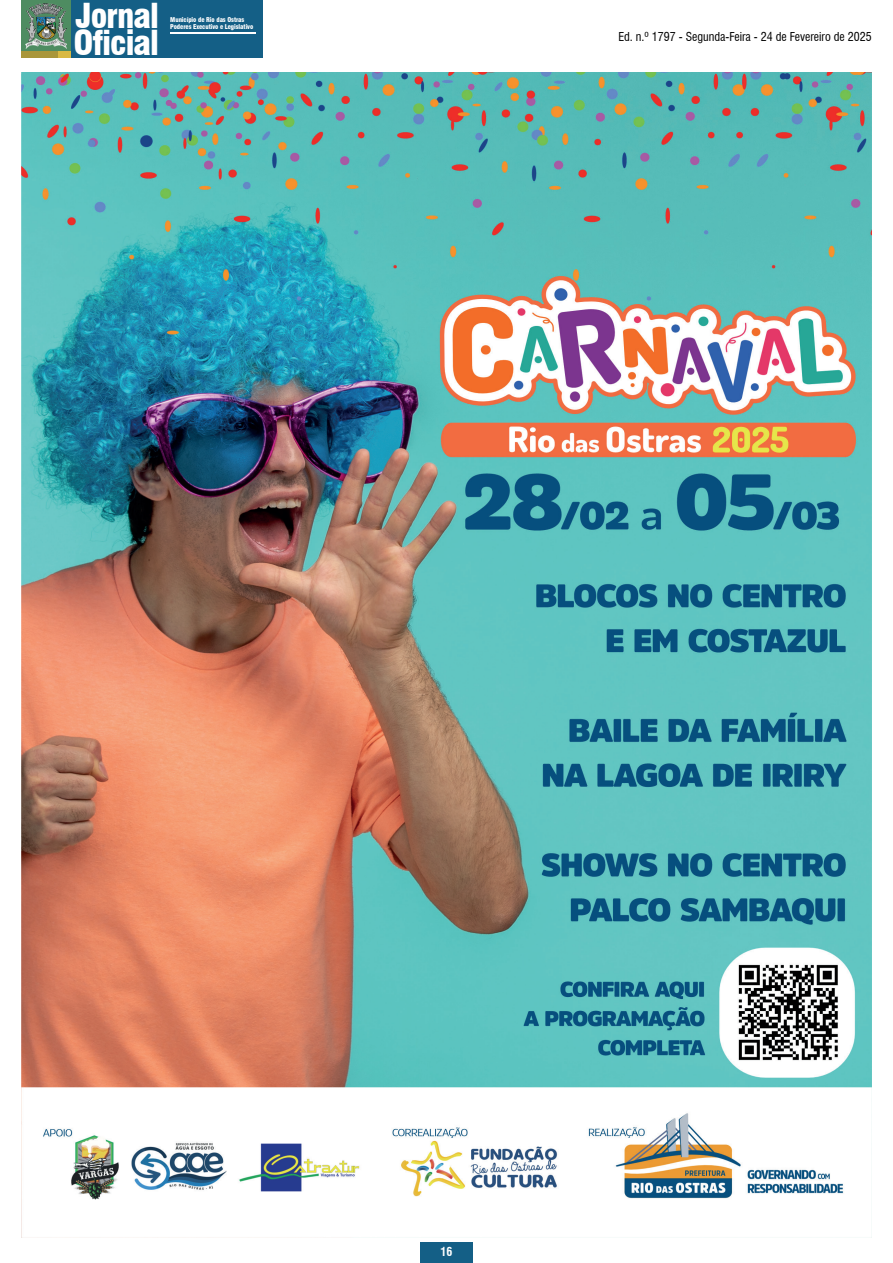
<style>
.page{position:relative;width:893px;height:1263px;background:#fff}
.page>*{position:absolute;margin:0;border:0;box-sizing:border-box;transform-origin:0 0}
.t1{font:900 condensed 33.6px/27.2px "Swiss 721 BT";letter-spacing:-.03em;color:#fff}
.t2{font:condensed 12px "Swiss 721 BT";color:#000}
.t3{font:700 condensed 12px "Swiss 721 BT";color:#fff}
.t4{font:900 condensed 6.45px/7.4px "Swiss 721 BT";letter-spacing:-.01em;color:#fff}
</style>
<div class="page">
<img style="left:21px;top:72px;width:851px;height:1165px">
<div style="left:420px;top:1243px;width:52px;height:20px;background:#145f86"></div>
<div style="left:21px;top:0;width:241px;height:58px;background:#145f86"></div>
<div style="left:21px;top:0;width:50px;height:58px;background:#4e8c61"></div>
<img style="left:26px;top:4px;width:41px;height:44px">
<div style="left:21px;top:52px;width:37px;height:6px;background:#a9963a"></div>
<div style="left:58px;top:52px;width:13px;height:6px;background:#d9b943"></div>
<hr style="left:170px;top:33px;width:86px;height:1px;background:#fff">
<h1 class="t1" style="left:73px;top:2px;width:87px">Jornal<br>Oficial</h1>
<p class="t4" style="left:170px;top:16px;width:85px">Município de Rio das Ostras<br>Poderes Executivo e Legislativo</p>
<h2 class="t2" style="left:618px;top:29px;width:255px">Ed. n.º 1797 - Segunda-Feira - 24 de Fevereiro de 2025</h2>
<h2 class="t3" style="left:440px;top:1245px;width:13px">16</h2>
</div>
